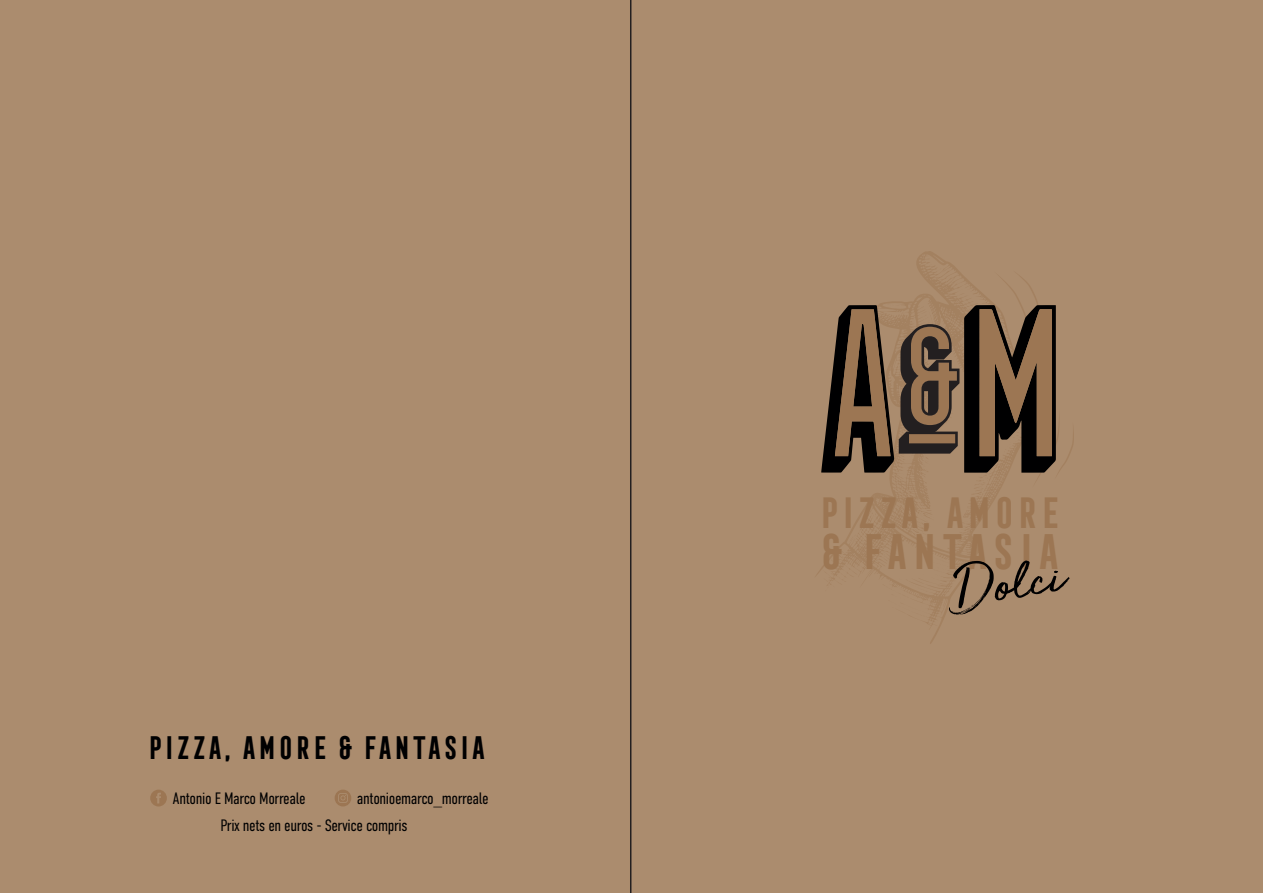
<style>
.page{position:relative;width:1263px;height:893px;background:#ab8c6e}
.page>*{position:absolute;margin:0;border:0;box-sizing:border-box;transform-origin:0 0}
.t1{font:61.5px "Golden Plains";color:#000001}
.t2{font:700 45.9px "Frontage Condensed";letter-spacing:.03em;color:#9c7653}
.t3{font:700 40.2px "Frontage Condensed";color:#9c7653}
.t4{font:700 30px "Frontage Condensed";color:#000001}
.t5{font:300 16.5px/26.5px "DIN Condensed";letter-spacing:-.025em;color:#000001}
</style>
<div class="page">
<svg style="left:150px;top:790px;width:17px;height:17px"></svg>
<svg style="left:335px;top:790px;width:16px;height:16px"></svg>
<svg style="left:817px;top:251px;width:184px;height:393px"></svg>
<svg style="left:821px;top:270px;width:253px;height:218px"></svg>
<hr style="left:630px;top:0;width:1px;height:893px;background:#231f20">
<h3 class="t4" style="left:146px;top:731px;width:341px">PIZZA, AMORE &amp; FANTASIA</h3>
<p class="t5" style="left:173px;top:785px;width:134px">Antonio E Marco Morreale</p>
<p class="t5" style="left:220px;top:785px;width:270px;text-indent:136px">antonioemarco_morreale<br>Prix nets en euros - Service compris</p>
<h3 class="t3" style="left:817px;top:490px;width:244px">PIZZA, AMORE</h3>
<h2 class="t2" style="left:818px;top:526px;width:243px">&amp; FANTASIA</h2>
<h1 class="t1" style="left:947px;top:560px;width:115px;rotate:-8deg">Dolci</h1>
</div>
